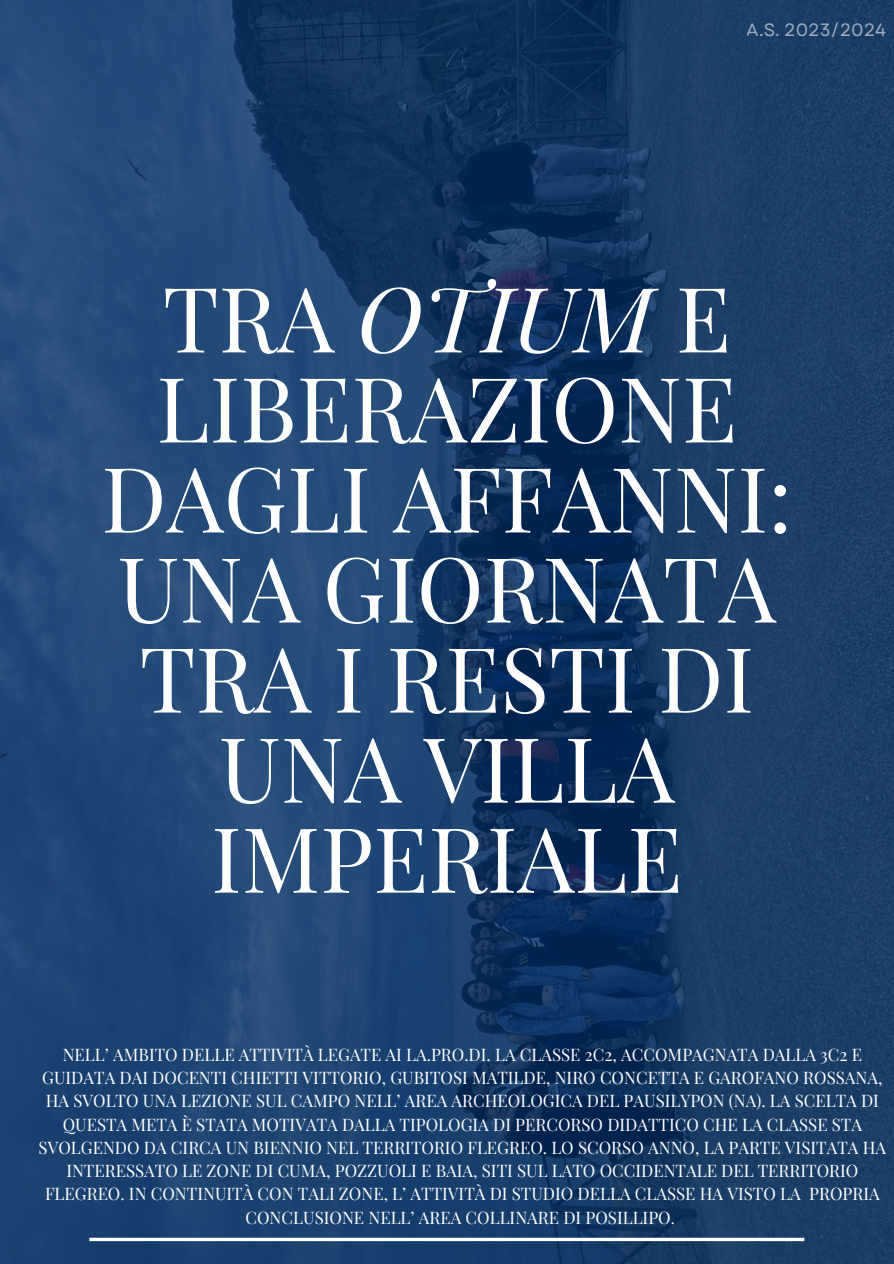
<style>
.page{position:relative;width:894px;height:1264px;background:#fff}
.page>*{position:absolute;margin:0;border:0;box-sizing:border-box;transform-origin:0 0}
.t1{font:90.3px/90px "Playfair Display";color:#fff;text-align:center}
.t2{font:17.85px "Garet";color:#fff}
.t3{font:16.95px/23.2px "Playfair Display";color:#fff;text-align:center}
.s1{font-style:italic}
</style>
<div class="page">
<img style="left:0;top:0;width:893px;height:1263px">
<svg style="left:89px;top:1237px;width:715px;height:4px"></svg>
<p class="t2" style="left:746px;top:17px;width:141px">A.S. 2023/2024</p>
<p class="t1" style="left:101px;top:270px;width:692px">TRA <span class="s1">OTIUM</span> E<br>LIBERAZIONE<br>DAGLI AFFANNI:<br>UNA GIORNATA<br>TRA I RESTI DI<br>UNA VILLA<br>IMPERIALE</p>
<h1 class="t3" style="left:39px;top:1042px;width:848px">NELL’ AMBITO DELLE ATTIVITÀ LEGATE AI LA.PRO.DI. LA CLASSE 2C2, ACCOMPAGNATA DALLA 3C2 E GUIDATA DAI DOCENTI CHIETTI VITTORIO, GUBITOSI MATILDE, NIRO CONCETTA E GAROFANO ROSSANA, HA SVOLTO UNA LEZIONE SUL CAMPO NELL’ AREA ARCHEOLOGICA DEL PAUSILYPON (NA). LA SCELTA DI QUESTA META È STATA MOTIVATA DALLA TIPOLOGIA DI PERCORSO DIDATTICO CHE LA CLASSE STA SVOLGENDO DA CIRCA UN BIENNIO NEL TERRITORIO FLEGREO. LO SCORSO ANNO, LA PARTE VISITATA HA INTERESSATO LE ZONE DI CUMA, POZZUOLI E BAIA, SITI SUL LATO OCCIDENTALE DEL TERRITORIO FLEGREO. IN CONTINUITÀ CON TALI ZONE, L’ ATTIVITÀ DI STUDIO DELLA CLASSE HA VISTO LA PROPRIA CONCLUSIONE NELL’ AREA COLLINARE DI POSILLIPO.</h1>
</div>
